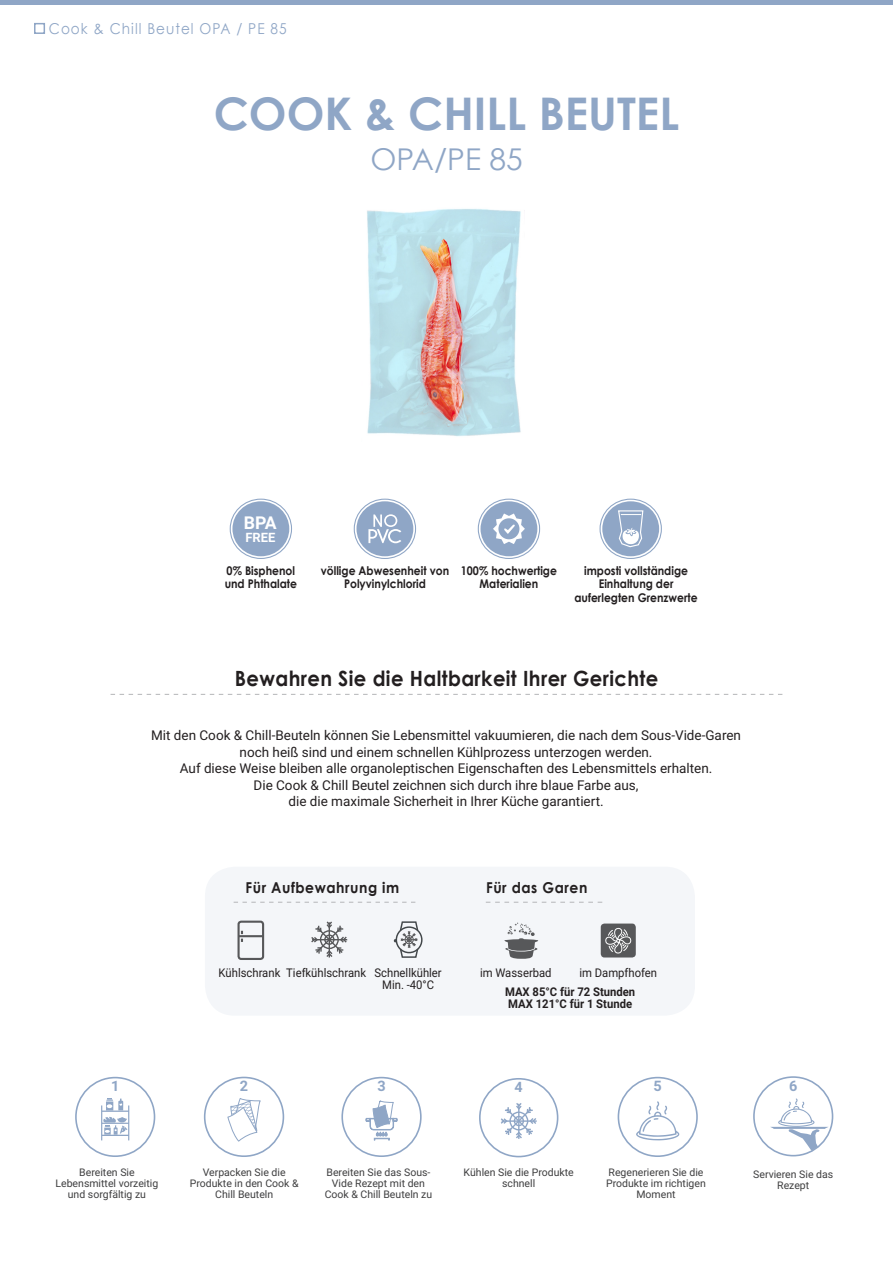
<style>
.page{position:relative;width:893px;height:1263px;background:#fff}
.page>*{position:absolute;margin:0;border:0;box-sizing:border-box;transform-origin:0 0}
.t1{font:700 45px "Century Gothic";color:#8fa6c6}
.t2{font:30px "Century Gothic";color:#8fa6c6}
.t3{font:700 21px "Century Gothic";letter-spacing:.02em;color:#231f20;scale:.93 1}
.t4{font:700 17.7px "Roboto";color:#fff}
.t5{font:700 15px "Century Gothic";letter-spacing:.04em;color:#231f20;scale:.93 1}
.t6{font:15px "Century Gothic";letter-spacing:.075em;color:#8fa6c6;scale:.91 1}
.numeri_di_pagina{font:700 14.4px "Roboto";color:#8fa6c6}
.numeri_di_pagina-2{font:700 14.25px "Roboto";color:#8fa6c6}
.t7{font:13.5px "Roboto";color:#231f20}
.t8{font:700 12.9px "Roboto";color:#fff}
.t9{font:700 12px/13.5px "Century Gothic";color:#231f20;text-align:center;scale:.9 1}
.t10{font:12px/12px "Roboto";color:#231f20;text-align:center;scale:.94 1}
.t11{font:700 12px "Roboto";color:#231f20;scale:.94 1}
.numeri_di_pagina-3{font:10.5px/11.2px "Roboto";color:#3e3e3f;text-align:center}
</style>
<div class="page">
<div style="left:232px;top:501px;width:57px;height:55px;background:#8fa6c6;border-radius:50%"></div>
<div style="left:230px;top:499px;width:62px;height:60px;border:1px solid #8fa6c6;border-radius:50%"></div>
<div style="left:356px;top:501px;width:57px;height:55px;background:#8fa6c6;border-radius:50%"></div>
<div style="left:354px;top:499px;width:62px;height:60px;border:1px solid #8fa6c6;border-radius:50%"></div>
<div style="left:480px;top:501px;width:57px;height:55px;background:#8fa6c6;border-radius:50%"></div>
<div style="left:478px;top:499px;width:62px;height:60px;border:1px solid #8fa6c6;border-radius:50%"></div>
<div style="left:602px;top:501px;width:57px;height:55px;background:#8fa6c6;border-radius:50%"></div>
<div style="left:599px;top:499px;width:63px;height:60px;border:1px solid #8fa6c6;border-radius:50%"></div>
<div style="left:0;top:0;width:893px;height:5px;background:#8fa6c6"></div>
<div style="left:34px;top:23px;width:11px;height:11px;border:2px solid #8fa6c6"></div>
<svg style="left:368px;top:514px;width:33px;height:29px"></svg>
<svg style="left:493px;top:513px;width:32px;height:31px"></svg>
<svg style="left:618px;top:510px;width:26px;height:38px"></svg>
<svg style="left:111px;top:694px;width:671px;height:1px"></svg>
<div style="left:205px;top:867px;width:490px;height:149px;background:#f4f6f9;border-radius:30px"></div>
<svg style="left:234px;top:902px;width:181px;height:1px"></svg>
<svg style="left:486px;top:902px;width:116px;height:1px"></svg>
<img style="left:367px;top:209px;width:154px;height:228px">
<div style="left:75px;top:1077px;width:80px;height:80px;border:2px solid #8fa6c6;border-radius:50%"></div>
<svg style="left:101px;top:1098px;width:28px;height:42px"></svg>
<div style="left:204px;top:1077px;width:80px;height:80px;border:2px solid #8fa6c6;border-radius:50%"></div>
<svg style="left:227px;top:1098px;width:34px;height:59px"></svg>
<div style="left:618px;top:1077px;width:80px;height:80px;border:2px solid #8fa6c6;border-radius:50%"></div>
<svg style="left:636px;top:1101px;width:44px;height:39px"></svg>
<div style="left:753px;top:1076px;width:80px;height:80px;border:2px solid #8fa6c6;border-radius:50%"></div>
<svg style="left:770px;top:1098px;width:59px;height:53px"></svg>
<div style="left:479px;top:1078px;width:79px;height:79px;border:2px solid #8fa6c6;border-radius:50%"></div>
<svg style="left:501px;top:1103px;width:36px;height:36px"></svg>
<div style="left:509px;top:1111px;width:19px;height:19px;border:1px solid #8fa6c6;border-radius:50%"></div>
<div style="left:514px;top:1116px;width:10px;height:10px;border:1px solid #8fa6c6;border-radius:50%"></div>
<svg style="left:311px;top:921px;width:37px;height:37px"></svg>
<div style="left:320px;top:930px;width:19px;height:19px;border:1px solid #57585a;border-radius:50%"></div>
<div style="left:324px;top:934px;width:11px;height:11px;border:1px solid #57585a;border-radius:50%"></div>
<div style="left:237px;top:921px;width:27px;height:39px;border:2px solid #57585a;border-radius:3px"></div>
<hr style="left:238px;top:935px;width:25px;height:2px;background:#57585a">
<svg style="left:241px;top:931px;width:2px;height:11px"></svg>
<svg style="left:504px;top:923px;width:35px;height:36px"></svg>
<div style="left:601px;top:923px;width:35px;height:34px;background:#57585a;border-radius:4px"></div>
<svg style="left:605px;top:928px;width:27px;height:26px"></svg>
<div style="left:396px;top:926px;width:27px;height:27px;border:1px solid #42474a;border-radius:50%"></div>
<svg style="left:394px;top:921px;width:25px;height:37px"></svg>
<div style="left:341px;top:1077px;width:81px;height:80px;border:2px solid #8fa6c6;border-radius:50%"></div>
<svg style="left:366px;top:1100px;width:31px;height:40px"></svg>
<p class="t6" style="left:49px;top:19px;width:263px">Cook &amp; Chill Beutel OPA / PE 85</p>
<p class="t1" style="left:214px;top:86px;width:467px">COOK &amp; CHILL BEUTEL</p>
<p class="t2" style="left:370px;top:141px;width:154px">OPA/PE 85</p>
<p class="numeri_di_pagina" style="left:111px;top:1076px;width:10px">1</p>
<h3 class="t4" style="left:244px;top:510px;width:35px">BPA</h3>
<p class="t8" style="left:245px;top:528px;width:31px">FREE</p>
<p class="t9" style="left:225px;top:563px;width:82px;text-align:left">0% Bisphenol und Phthalate</p>
<p class="t9" style="left:321px;top:563px;width:144px">völlige Abwesenheit von<br>Polyvinylchlorid</p>
<p class="t9" style="left:461px;top:563px;width:108px">100% hochwertige<br>Materialien</p>
<p class="t9" style="left:574px;top:563px;width:139px">imposti vollständige<br>Einhaltung der auferlegten Grenzwerte</p>
<p class="t3" style="left:235px;top:665px;width:457px">Bewahren Sie die Haltbarkeit Ihrer Gerichte</p>
<p class="t7" style="left:151px;top:726px;width:591px">Mit den Cook &amp; Chill-Beuteln können Sie Lebensmittel vakuumieren, die nach dem Sous-Vide-Garen</p>
<p class="t7" style="left:240px;top:743px;width:414px">noch heiß sind und einem schnellen Kühlprozess unterzogen werden.</p>
<p class="t7" style="left:180px;top:759px;width:534px">Auf diese Weise bleiben alle organoleptischen Eigenschaften des Lebensmittels erhalten.</p>
<p class="t7" style="left:254px;top:776px;width:387px">Die Cook &amp; Chill Beutel zeichnen sich durch ihre blaue Farbe aus,</p>
<p class="t7" style="left:288px;top:792px;width:317px">die die maximale Sicherheit in Ihrer Küche garantiert.</p>
<p class="t5" style="left:246px;top:878px;width:167px">Für Aufbewahrung im</p>
<p class="t5" style="left:486px;top:878px;width:110px">Für das Garen</p>
<p class="t10" style="left:219px;top:966px;width:67px">Kühlschrank</p>
<p class="t10" style="left:286px;top:966px;width:86px">Tiefkühlschrank</p>
<p class="t10" style="left:375px;top:966px;width:73px">Schnellkühler<br>Min. -40°C</p>
<p class="t10" style="left:480px;top:966px;width:78px">im Wasserbad</p>
<p class="t10" style="left:579px;top:966px;width:84px">im Dampfhofen</p>
<p class="t11" style="left:505px;top:984px;width:140px">MAX 85°C für 72 Stunden</p>
<p class="t11" style="left:508px;top:996px;width:133px">MAX 121°C für 1 Stunde</p>
<p class="numeri_di_pagina" style="left:240px;top:1076px;width:10px">2</p>
<p class="numeri_di_pagina" style="left:377px;top:1076px;width:10px">3</p>
<p class="numeri_di_pagina-2" style="left:515px;top:1077px;width:10px">4</p>
<p class="numeri_di_pagina" style="left:654px;top:1076px;width:10px">5</p>
<p class="numeri_di_pagina" style="left:789px;top:1075px;width:10px">6</p>
<p class="numeri_di_pagina-3" style="left:56px;top:1166px;width:104px">Bereiten Sie<br>Lebensmittel vorzeitig und sorgfältig zu</p>
<p class="numeri_di_pagina-3" style="left:190px;top:1166px;width:110px">Verpacken Sie die<br>Produkte in den Cook &amp;<br>Chill Beuteln</p>
<p class="numeri_di_pagina-3" style="left:325px;top:1166px;width:109px">Bereiten Sie das Sous-<br>Vide Rezept mit den<br>Cook &amp; Chill Beuteln zu</p>
<p class="numeri_di_pagina-3" style="left:464px;top:1166px;width:112px">Kühlen Sie die Produkte schnell</p>
<p class="numeri_di_pagina-3" style="left:606px;top:1166px;width:101px">Regenerieren Sie die<br>Produkte im richtigen<br>Moment</p>
<p class="numeri_di_pagina-3" style="left:753px;top:1168px;width:82px">Servieren Sie das<br>Rezept</p>
</div>
